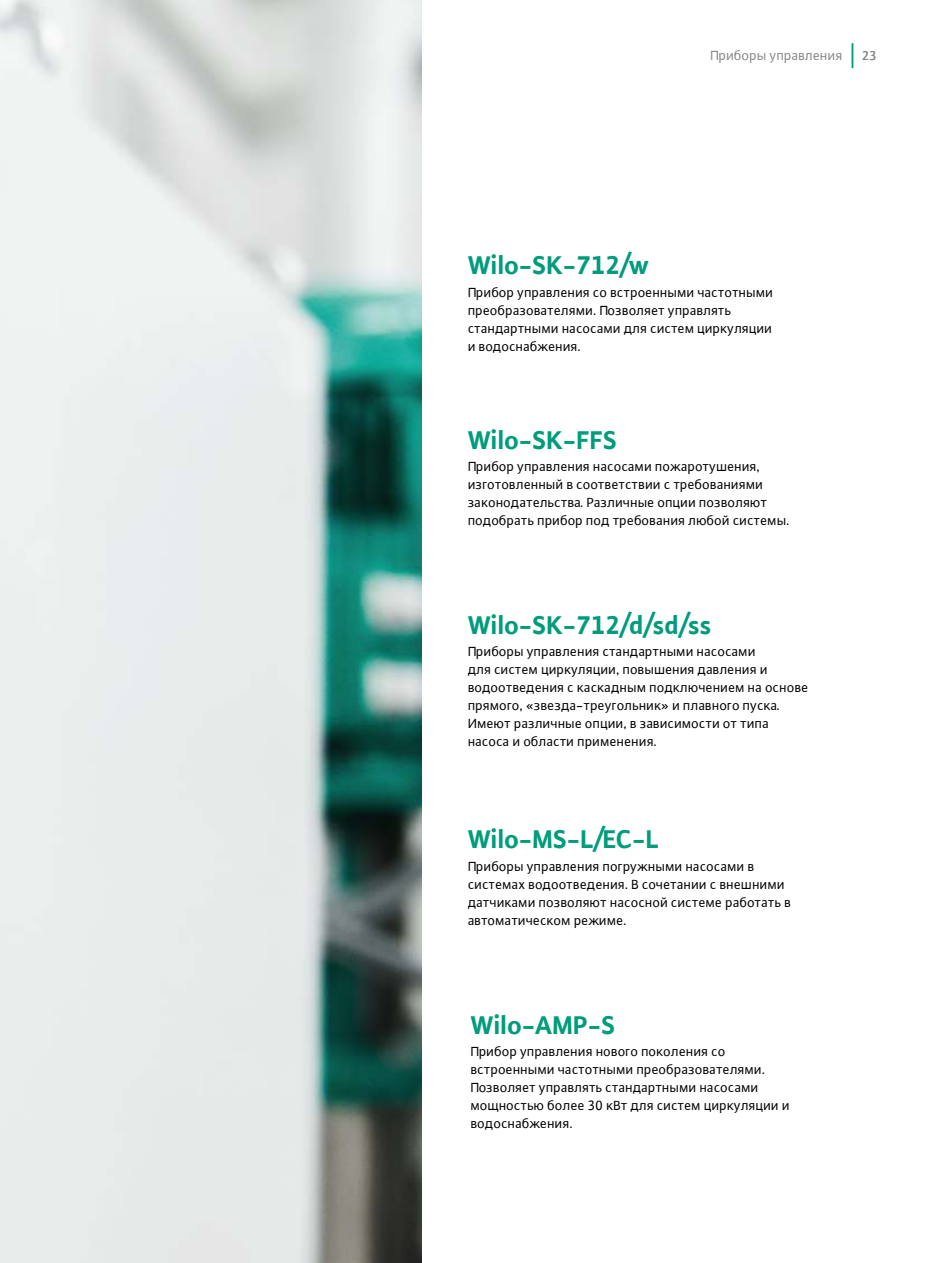
<style>
.page{position:relative;width:936px;height:1263px;background:#fff}
.page>*{position:absolute;margin:0;border:0;box-sizing:border-box;transform-origin:0 0}
.t1{font:700 27px "WILO Plus Global";color:#009c7b}
.t2{font:14.25px/18px "WILO Plus Global";color:#000}
.t3{font:14.25px "WILO Plus Global";color:#878786}
.t4{font:13.5px "WILO Plus Global";color:#878786}
</style>
<div class="page">
<img style="left:0;top:0;width:421px;height:1263px">
<hr style="left:851px;top:43px;width:2px;height:25px;background:#009c7b">
<p class="t3" style="left:710px;top:47px;width:134px">Приборы управления</p>
<p class="t4" style="left:862px;top:51px;width:16px">23</p>
<h1 class="t1" style="left:468px;top:249px;width:183px">Wilo-SK-712/w</h1>
<p class="t2" style="left:468px;top:283px;width:307px">Прибор управления со встроенными частотными преобразователями. Позволяет управлять стандартными насосами для систем циркуляции и водоснабжения.</p>
<h1 class="t1" style="left:468px;top:424px;width:151px">Wilo-SK-FFS</h1>
<p class="t2" style="left:468px;top:457px;width:323px">Прибор управления насосами пожаротушения, изготовленный в соответствии с требованиями законодательства. Различные опции позволяют подобрать прибор под требования любой системы.</p>
<h1 class="t1" style="left:468px;top:609px;width:245px">Wilo-SK-712/d/sd/ss</h1>
<p class="t2" style="left:468px;top:642px;width:342px">Приборы управления стандартными насосами<br>для систем циркуляции, повышения давления и водоотведения с каскадным подключением на основе прямого, «звезда-треугольник» и плавного пуска.<br>Имеют различные опции, в зависимости от типа насоса и области применения.</p>
<h1 class="t1" style="left:468px;top:823px;width:192px">Wilo-MS-L/EC-L</h1>
<p class="t2" style="left:468px;top:857px;width:325px">Приборы управления погружными насосами в системах водоотведения. В сочетании с внешними датчиками позволяют насосной системе работать в автоматическом режиме.</p>
<h1 class="t1" style="left:471px;top:1009px;width:146px">Wilo-AMP-S</h1>
<p class="t2" style="left:471px;top:1042px;width:320px">Прибор управления нового поколения со встроенными частотными преобразователями.<br>Позволяет управлять стандартными насосами мощностью более 30 кВт для систем циркуляции и водоснабжения.</p>
</div>
